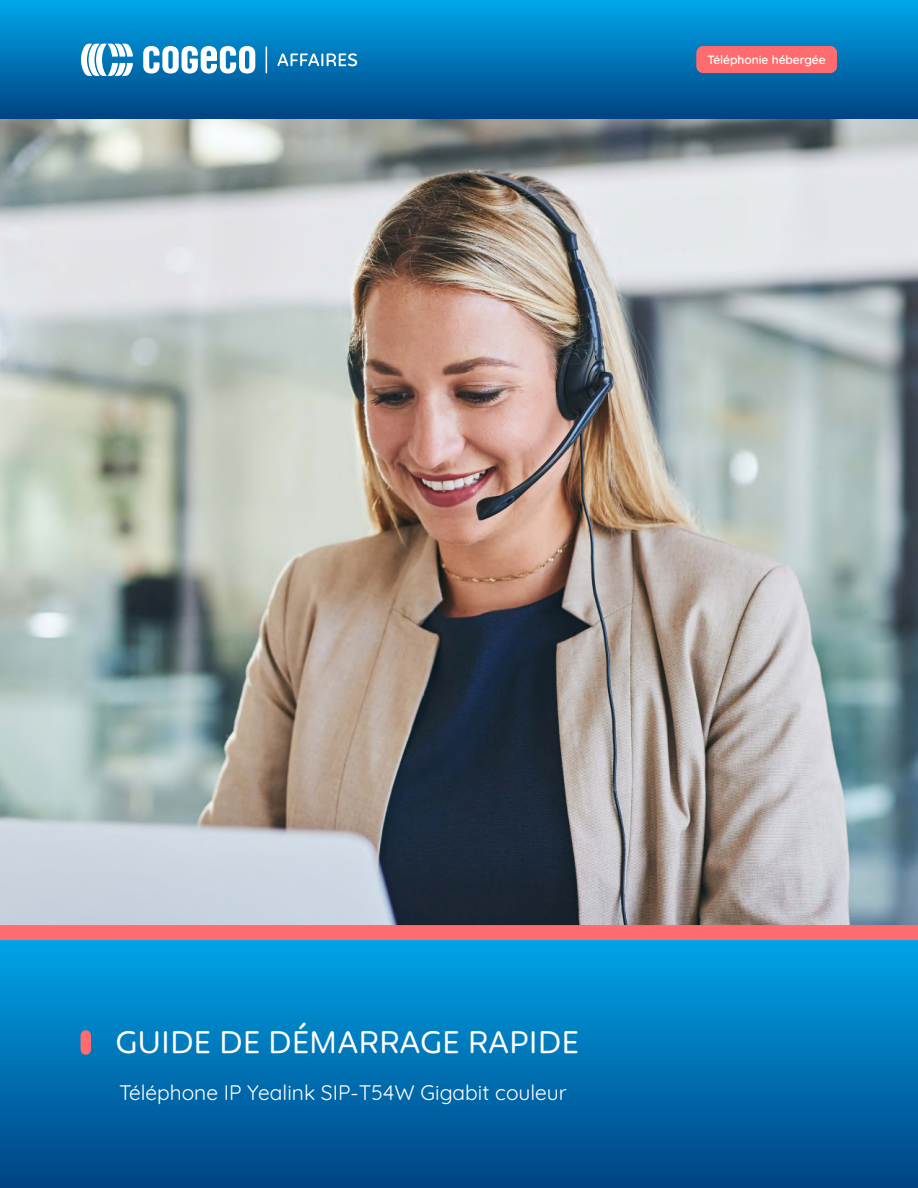
<style>
.page{position:relative;width:918px;height:1188px;background:#fff}
.page>*{position:absolute;margin:0;border:0;box-sizing:border-box;transform-origin:0 0}
.t1{font:30px "Mohr Rounded";color:#fff}
.t2{font:300 21px "Quicksand";color:#fff}
.t3{font:600 12px "Quicksand";color:#fff}
</style>
<div class="page">
<div style="left:0;top:0;width:918px;height:119px;background:linear-gradient(to bottom,#00a7eb,#004383)"></div>
<img style="left:0;top:119px;width:918px;height:806px">
<div style="left:0;top:933px;width:918px;height:255px;background:linear-gradient(to bottom,#00a7eb,#004383)"></div>
<div style="left:0;top:925px;width:918px;height:15px;background:#ff6c6f"></div>
<svg style="left:81px;top:44px;width:52px;height:32px"></svg>
<svg style="left:143px;top:46px;width:112px;height:28px"></svg>
<svg style="left:266px;top:46px;width:1px;height:27px"></svg>
<svg style="left:277px;top:53px;width:80px;height:13px"></svg>
<div style="left:696px;top:46px;width:141px;height:27px;background:#ff6c6f;border-radius:7px"></div>
<div style="left:81px;top:1035px;width:10px;height:15px;background:#ff6c6f"></div>
<p class="t3" style="left:707px;top:51px;width:120px">Téléphonie hébergée</p>
<h1 class="t1" style="left:116px;top:1026px;width:465px">GUIDE DE DÉMARRAGE RAPIDE</h1>
<p class="t2" style="left:119px;top:1076px;width:449px">Téléphone IP Yealink SIP-T54W Gigabit couleur</p>
</div>
